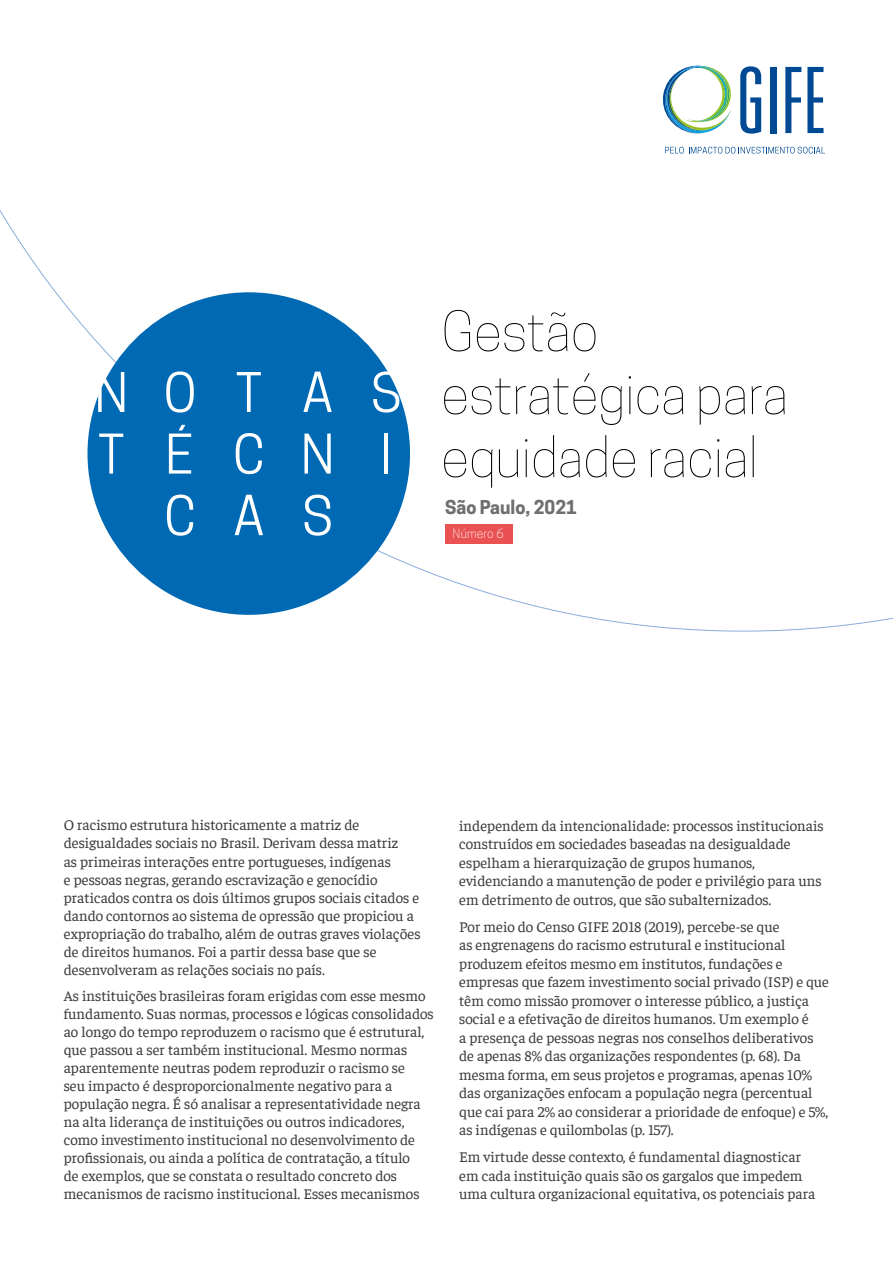
<style>
.page{position:relative;width:893px;height:1263px;background:#fff}
.page>*{position:absolute;margin:0;border:0;box-sizing:border-box;transform-origin:0 0}
.t1{font:700 18px "Cooper Hewitt";color:#706f6f}
.t2{font:15px/18px "Faustina";color:#3c3c3b}
.t3{font:300 12px "Cooper Hewitt";letter-spacing:.02em;color:#fff}
</style>
<div class="page">
<svg style="left:444px;top:435px;width:310px;height:53px"></svg>
<svg style="left:444px;top:373px;width:341px;height:52px"></svg>
<svg style="left:445px;top:310px;width:150px;height:41px"></svg>
<div style="left:445px;top:524px;width:68px;height:19px;background:#ea5153"></div>
<div style="left:87px;top:292px;width:323px;height:323px;background:#0069b4;border-radius:50%"></div>
<hr style="left:384px;top:434px;width:4px;height:40px;background:#fff">
<svg style="left:373px;top:371px;width:26px;height:42px"></svg>
<svg style="left:304px;top:434px;width:27px;height:40px"></svg>
<svg style="left:303px;top:372px;width:29px;height:40px"></svg>
<svg style="left:305px;top:495px;width:26px;height:41px"></svg>
<svg style="left:236px;top:433px;width:26px;height:41px"></svg>
<svg style="left:237px;top:372px;width:24px;height:40px"></svg>
<svg style="left:235px;top:495px;width:28px;height:40px"></svg>
<svg style="left:169px;top:425px;width:22px;height:49px"></svg>
<svg style="left:166px;top:371px;width:28px;height:42px"></svg>
<svg style="left:167px;top:495px;width:26px;height:41px"></svg>
<svg style="left:99px;top:434px;width:24px;height:40px"></svg>
<svg style="left:98px;top:372px;width:26px;height:40px"></svg>
<svg style="left:740px;top:66px;width:21px;height:68px"></svg>
<div style="left:770px;top:67px;width:6px;height:66px;background:#004994"></div>
<svg style="left:785px;top:67px;width:16px;height:66px"></svg>
<svg style="left:807px;top:67px;width:16px;height:66px"></svg>
<svg style="left:663px;top:65px;width:68px;height:69px"></svg>
<svg style="left:665px;top:147px;width:160px;height:7px"></svg>
<p class="t1" style="left:445px;top:496px;width:133px">São Paulo, 2021</p>
<p class="t3" style="left:453px;top:527px;width:53px">Número 6</p>
<p class="t2" style="left:64px;top:815px;width:358px">O racismo estrutura historicamente a matriz de desigualdades sociais no Brasil. Derivam dessa matriz<br>as primeiras interações entre portugueses, indígenas<br>e pessoas negras, gerando escravização e genocídio praticados contra os dois últimos grupos sociais citados e dando contornos ao sistema de opressão que propiciou a expropriação do trabalho, além de outras graves violações de direitos humanos. Foi a partir dessa base que se desenvolveram as relações sociais no país.</p>
<p class="t2" style="left:64px;top:986px;width:371px">As instituições brasileiras foram erigidas com esse mesmo fundamento. Suas normas, processos e lógicas consolidados ao longo do tempo reproduzem o racismo que é estrutural, que passou a ser também institucional. Mesmo normas aparentemente neutras podem reproduzir o racismo se<br>seu impacto é desproporcionalmente negativo para a população negra. É só analisar a representatividade negra na alta liderança de instituições ou outros indicadores, como investimento institucional no desenvolvimento de profissionais, ou ainda a política de contratação, a título<br>de exemplos, que se constata o resultado concreto dos mecanismos de racismo institucional. Esses mecanismos</p>
<p class="t2" style="left:459px;top:815px;width:366px;line-height:18.5px">independem da intencionalidade: processos institucionais construídos em sociedades baseadas na desigualdade espelham a hierarquização de grupos humanos, evidenciando a manutenção de poder e privilégio para uns em detrimento de outros, que são subalternizados.</p>
<p class="t2" style="left:459px;top:916px;width:371px;line-height:18.5px">Por meio do Censo GIFE 2018 (2019), percebe-se que<br>as engrenagens do racismo estrutural e institucional produzem efeitos mesmo em institutos, fundações e empresas que fazem investimento social privado (ISP) e que têm como missão promover o interesse público, a justiça social e a efetivação de direitos humanos. Um exemplo é<br>a presença de pessoas negras nos conselhos deliberativos de apenas 8% das organizações respondentes (p. 68). Da mesma forma, em seus projetos e programas, apenas 10% das organizações enfocam a população negra (percentual que cai para 2% ao considerar a prioridade de enfoque) e 5%, as indígenas e quilombolas (p. 157).</p>
<p class="t2" style="left:459px;top:1147px;width:358px;line-height:18.5px">Em virtude desse contexto, é fundamental diagnosticar em cada instituição quais são os gargalos que impedem uma cultura organizacional equitativa, os potenciais para</p>
</div>
